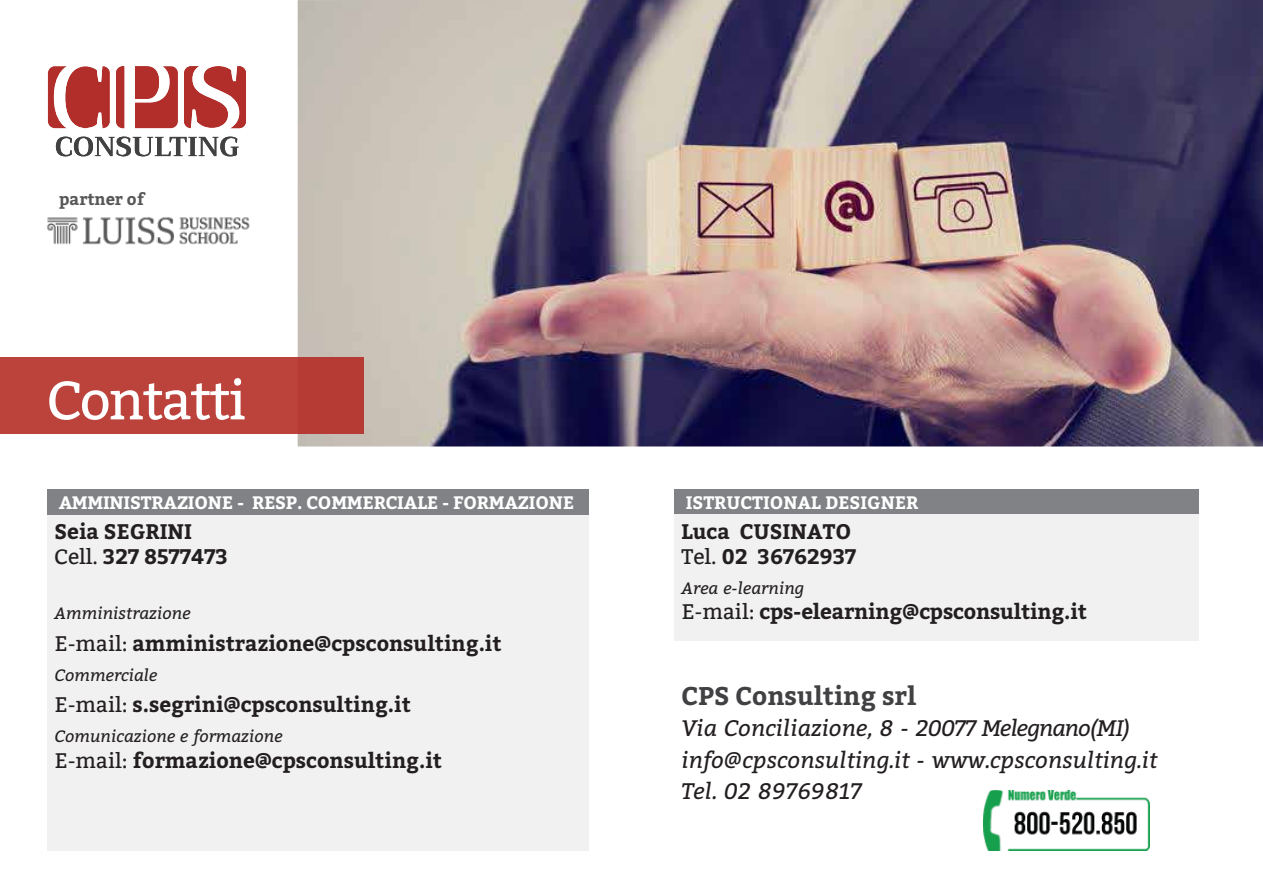
<style>
.page{position:relative;width:1263px;height:893px;background:#fff}
.page>*{position:absolute;margin:0;border:0;box-sizing:border-box;transform-origin:0 0}
.t1{font:54px "Bitter";letter-spacing:-.04em;color:#fff}
.t2{font:700 25.5px "Bitter";color:#414042}
.t3{font:italic 22.5px/31.5px "Bitter";color:#231f20}
.t4{font:700 21px/25.2px "Bitter";color:#231f20}
.t5{font:700 18px "Bitter";letter-spacing:-.01em;color:#fff}
.t6{font:italic 16.5px "Bitter";color:#231f20}
.t7{font:700 16.5px "Bitter";color:#575757}
.s1{font-weight:400}
</style>
<div class="page">
<div style="left:674px;top:489px;width:525px;height:25px;background:#808285"></div>
<div style="left:674px;top:514px;width:525px;height:127px;background:#f1f1f2"></div>
<div style="left:47px;top:514px;width:542px;height:336px;background:#f1f1f2"></div>
<div style="left:47px;top:489px;width:542px;height:25px;background:#808285"></div>
<img style="left:983px;top:790px;width:166px;height:60px">
<img style="left:298px;top:0;width:965px;height:446px">
<div style="left:0;top:357px;width:364px;height:77px;background:#bc423c"></div>
<img style="left:47px;top:217px;width:203px;height:28px">
<svg style="left:56px;top:137px;width:183px;height:19px"></svg>
<svg style="left:184px;top:66px;width:62px;height:63px"></svg>
<svg style="left:116px;top:66px;width:62px;height:63px"></svg>
<svg style="left:48px;top:66px;width:62px;height:62px"></svg>
<p class="t7" style="left:59px;top:189px;width:87px">partner of</p>
<h1 class="t1" style="left:47px;top:369px;width:201px">Contatti</h1>
<p class="t5" style="left:59px;top:492px;width:517px">AMMINISTRAZIONE - RESP. COMMERCIALE - FORMAZIONE</p>
<p class="t4" style="left:55px;top:519px;width:175px">Seia SEGRINI<br><span class="s1">Cell.</span> 327 8577473</p>
<p class="t6" style="left:55px;top:601px;width:138px">Amministrazione</p>
<p class="t4" style="left:55px;top:631px;width:448px"><span class="s1">E-mail:</span> amministrazione@cpsconsulting.it</p>
<p class="t6" style="left:55px;top:663px;width:104px">Commerciale</p>
<p class="t4" style="left:55px;top:692px;width:358px"><span class="s1">E-mail:</span> s.segrini@cpsconsulting.it</p>
<p class="t6" style="left:55px;top:724px;width:230px">Comunicazione e formazione</p>
<p class="t4" style="left:55px;top:748px;width:389px"><span class="s1">E-mail:</span> formazione@cpsconsulting.it</p>
<p class="t5" style="left:686px;top:492px;width:234px">ISTRUCTIONAL DESIGNER</p>
<p class="t4" style="left:681px;top:519px;width:176px">Luca CUSINATO<br><span class="s1">Tel.</span> 02 36762937</p>
<p class="t6" style="left:681px;top:576px;width:124px">Area e-learning</p>
<p class="t4" style="left:681px;top:599px;width:407px"><span class="s1">E-mail:</span> cps-elearning@cpsconsulting.it</p>
<p class="t2" style="left:681px;top:680px;width:236px">CPS Consulting srl</p>
<p class="t3" style="left:681px;top:711px;width:477px">Via Conciliazione, 8 - 20077 Melegnano(MI) info@cpsconsulting.it - www.cpsconsulting.it<br>Tel. 02 89769817</p>
</div>
